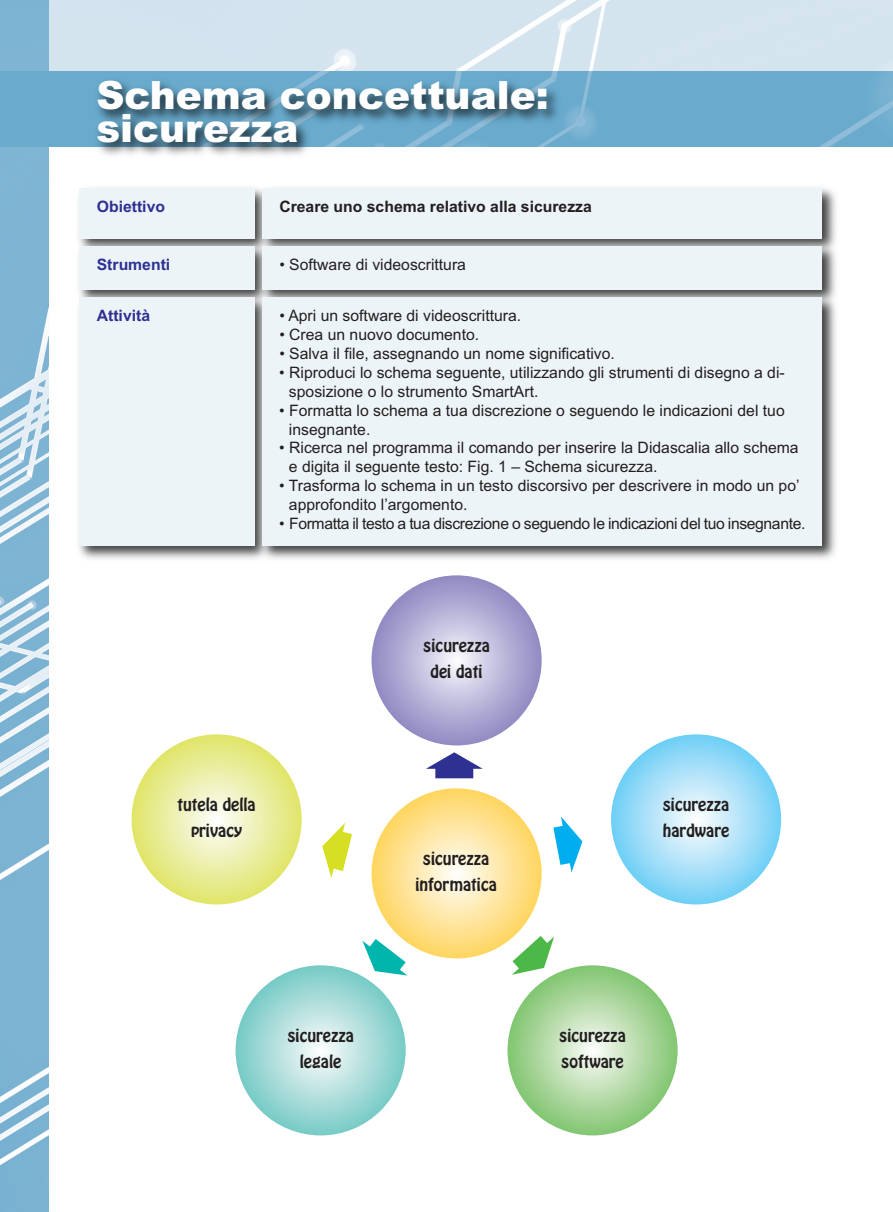
<style>
.page{position:relative;width:893px;height:1212px;background:#fff}
.page>*{position:absolute;margin:0;border:0;box-sizing:border-box;transform-origin:0 0}
.t1{font:900 39px/33px "Arial";color:#fff}
.t2{font:15.75px/18.9px "Arial";color:#231f20}
.t3{font:15.75px/26px "Hobo";color:#231f20;text-align:center}
.t4{font:15.75px "Arial";letter-spacing:-.025em;color:#231f20}
.t5{font:700 15.75px "Arial";color:#231f20}
.t6{font:700 15.75px "Arial";color:#2e3092}
</style>
<div class="page">
<div style="left:48px;top:0;width:845px;height:71px;background:#d4e4ef"></div>
<img style="left:0;top:0;width:48px;height:1212px">
<img style="left:78px;top:187px;width:758px;height:372px">
<div style="left:80px;top:189px;width:175px;height:50px;background:#edf4f8"></div>
<div style="left:262px;top:189px;width:560px;height:50px;background:#edf4f8"></div>
<div style="left:80px;top:246px;width:175px;height:44px;background:#edf4f8"></div>
<div style="left:262px;top:246px;width:560px;height:44px;background:#edf4f8"></div>
<div style="left:80px;top:298px;width:175px;height:248px;background:#edf4f8"></div>
<div style="left:262px;top:298px;width:560px;height:248px;background:#edf4f8"></div>
<img style="left:0;top:71px;width:893px;height:75px">
<img style="left:86px;top:67px;width:738px;height:89px">
<svg style="left:132px;top:575px;width:649px;height:560px"></svg>
<h1 class="t1" style="left:96px;top:79px;width:454px">Schema concettuale: sicurezza</h1>
<p class="t6" style="left:97px;top:198px;width:70px">Obiettivo</p>
<p class="t5" style="left:279px;top:198px;width:314px">Creare uno schema relativo alla sicurezza</p>
<p class="t6" style="left:97px;top:255px;width:75px">Strumenti</p>
<p class="t2" style="left:279px;top:255px;width:188px">• Software di videoscrittura</p>
<p class="t6" style="left:97px;top:306px;width:55px">Attività</p>
<p class="t2" style="left:279px;top:306px;width:243px">• Apri un software di videoscrittura.</p>
<p class="t2" style="left:279px;top:325px;width:201px">• Crea un nuovo documento.</p>
<p class="t2" style="left:279px;top:344px;width:337px">• Salva il file, assegnando un nome significativo.</p>
<p class="t2" style="left:289px;top:363px;width:497px;text-indent:-10px">• Riproduci lo schema seguente, utilizzando gli strumenti di disegno a di&shy;sposizione o lo strumento SmartArt.</p>
<p class="t2" style="left:289px;top:401px;width:497px;text-indent:-10px">• Formatta lo schema a tua discrezione o seguendo le indicazioni del tuo insegnante.</p>
<p class="t2" style="left:289px;top:439px;width:511px;text-indent:-10px">• Ricerca nel programma il comando per inserire la Didascalia allo schema e digita il seguente testo: Fig. 1 – Schema sicurezza.</p>
<p class="t2" style="left:289px;top:476px;width:512px;text-indent:-10px">• Trasforma lo schema in un testo discorsivo per descrivere in modo un po’ approfondito l’argomento.</p>
<p class="t4" style="left:279px;top:514px;width:528px">• Formatta il testo a tua discrezione o seguendo le indicazioni del tuo insegnante.</p>
<p class="t3" style="left:177px;top:793px;width:80px">tutela della privacy</p>
<p class="t3" style="left:423px;top:634px;width:68px">sicurezza dei dati</p>
<p class="t3" style="left:415px;top:847px;width:83px">sicurezza informatica</p>
<p class="t3" style="left:663px;top:793px;width:68px;text-align:left">sicurezza hardware</p>
<p class="t3" style="left:287px;top:1024px;width:68px">sicurezza legale</p>
<p class="t3" style="left:559px;top:1024px;width:68px;text-align:left">sicurezza software</p>
</div>
